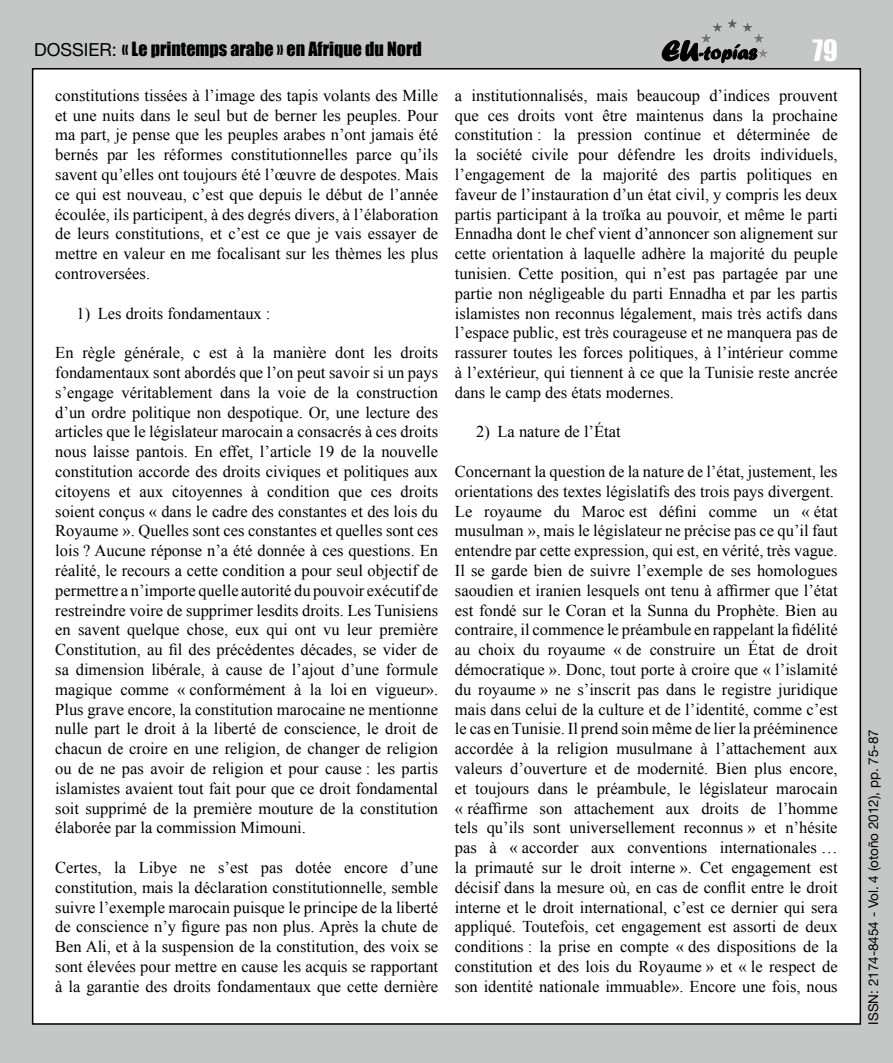
<style>
.page{position:relative;width:893px;height:1063px;background:#c5c6c6}
.page>*{position:absolute;margin:0;border:0;box-sizing:border-box;transform-origin:0 0}
.t1{font:27px "Impact";color:#fff}
.t2{font:18px "Impact";color:#000}
.t3{font:16.5px/19.8px "Times New Roman";color:#000;text-align:justify}
.t4{font:13.5px "Helvetica Neue";color:#000}
.s1{font-family:"Helvetica Neue"}
</style>
<div class="page">
<div style="left:33px;top:69px;width:827px;height:955px;background:#fff"></div>
<svg style="left:662px;top:40px;width:94px;height:23px"></svg>
<hr style="left:701px;top:19px;width:67px;height:1px;background:#575757">
<hr style="left:701px;top:20px;width:67px;height:1px;background:#585858">
<hr style="left:701px;top:21px;width:67px;height:1px;background:#595959">
<hr style="left:701px;top:22px;width:67px;height:1px;background:#5b5b5a">
<hr style="left:701px;top:23px;width:67px;height:1px;background:#5c5c5b">
<hr style="left:701px;top:24px;width:67px;height:1px;background:#5e5e5d">
<hr style="left:701px;top:25px;width:67px;height:1px;background:#5f5f5e">
<hr style="left:701px;top:26px;width:67px;height:1px;background:#616160">
<hr style="left:701px;top:27px;width:67px;height:1px;background:#626261">
<hr style="left:701px;top:28px;width:67px;height:1px;background:#646463">
<hr style="left:701px;top:29px;width:67px;height:1px;background:#656564">
<hr style="left:701px;top:30px;width:67px;height:1px;background:#666665">
<hr style="left:701px;top:31px;width:67px;height:1px;background:#686867">
<hr style="left:701px;top:32px;width:67px;height:1px;background:#696968">
<hr style="left:701px;top:33px;width:67px;height:1px;background:#6b6b6a">
<hr style="left:701px;top:34px;width:67px;height:1px;background:#6c6c6b">
<hr style="left:701px;top:35px;width:67px;height:1px;background:#6d6d6d">
<hr style="left:701px;top:36px;width:67px;height:1px;background:#6e6e6e">
<hr style="left:701px;top:37px;width:67px;height:1px;background:#707070">
<hr style="left:701px;top:38px;width:67px;height:1px;background:#717171">
<hr style="left:701px;top:39px;width:67px;height:1px;background:#737373">
<hr style="left:701px;top:40px;width:67px;height:1px;background:#747474">
<hr style="left:701px;top:41px;width:67px;height:1px;background:#757574">
<hr style="left:701px;top:42px;width:67px;height:1px;background:#777776">
<hr style="left:701px;top:43px;width:67px;height:1px;background:#787877">
<hr style="left:701px;top:44px;width:67px;height:1px;background:#7a7a79">
<hr style="left:701px;top:45px;width:67px;height:1px;background:#7b7b7a">
<hr style="left:701px;top:46px;width:67px;height:1px;background:#7c7d7c">
<hr style="left:701px;top:47px;width:67px;height:1px;background:#7d7e7d">
<hr style="left:701px;top:48px;width:67px;height:1px;background:#7f7f7f">
<hr style="left:701px;top:49px;width:67px;height:1px;background:#808080">
<hr style="left:701px;top:50px;width:67px;height:1px;background:#818181">
<hr style="left:701px;top:51px;width:67px;height:1px;background:#838383">
<hr style="left:701px;top:52px;width:67px;height:1px;background:#848484">
<hr style="left:701px;top:53px;width:67px;height:1px;background:#868685">
<hr style="left:701px;top:54px;width:67px;height:1px;background:#878786">
<hr style="left:701px;top:55px;width:67px;height:1px;background:#888988">
<hr style="left:701px;top:56px;width:67px;height:1px;background:#898989">
<hr style="left:701px;top:57px;width:67px;height:1px;background:#8b8b8b">
<p class="t2" style="left:34px;top:35px;width:389px"><span class="s1">DOSSIER:</span> « Le printemps arabe » en Afrique du Nord</p>
<h1 class="t1" style="left:812px;top:29px;width:27px">79</h1>
<p class="t3" style="left:55px;top:85px;width:384px">constitutions tissées à l’image des tapis volants des Mille et une nuits dans le seul but de berner les peuples. Pour ma part, je pense que les peuples arabes n’ont jamais été bernés par les réformes constitutionnelles parce qu’ils savent qu’elles ont toujours été l’œuvre de despotes. Mais ce qui est nouveau, c’est que depuis le début de l’année écoulée, ils participent, à des degrés divers, à l’élaboration de leurs constitutions, et c’est ce que je vais essayer de mettre en valeur en me focalisant sur les thèmes les plus controversées.</p>
<p class="t3" style="left:77px;top:303px;width:196px">1) Les droits fondamentaux :</p>
<p class="t3" style="left:55px;top:342px;width:384px">En règle générale, c est à la manière dont les droits fondamentaux sont abordés que l’on peut savoir si un pays s’engage véritablement dans la voie de la construction d’un ordre politique non despotique. Or, une lecture des articles que le législateur marocain a consacrés à ces droits nous laisse pantois. En effet, l’article 19 de la nouvelle constitution accorde des droits civiques et politiques aux citoyens et aux citoyennes à condition que ces droits soient conçus « dans le cadre des constantes et des lois du Royaume ». Quelles sont ces constantes et quelles sont ces lois ? Aucune réponse n’a été donnée à ces questions. En réalité, le recours a cette condition a pour seul objectif de permettre a n’importe quelle autorité du pouvoir exécutif de restreindre voire de supprimer lesdits droits. Les Tunisiens en savent quelque chose, eux qui ont vu leur première Constitution, au fil des précédentes décades, se vider de sa dimension libérale, à cause de l’ajout d’une formule magique comme « conformément à la loi en vigueur».<br>Plus grave encore, la constitution marocaine ne mentionne nulle part le droit à la liberté de conscience, le droit de chacun de croire en une religion, de changer de religion ou de ne pas avoir de religion et pour cause : les partis islamistes avaient tout fait pour que ce droit fondamental soit supprimé de la première mouture de la constitution élaborée par la commission Mimouni.</p>
<p class="t3" style="left:55px;top:857px;width:384px">Certes, la Libye ne s’est pas dotée encore d’une constitution, mais la déclaration constitutionnelle, semble suivre l’exemple marocain puisque le principe de la liberté de conscience n’y figure pas non plus. Après la chute de Ben Ali, et à la suspension de la constitution, des voix se sont élevées pour mettre en cause les acquis se rapportant à la garantie des droits fondamentaux que cette dernière</p>
<p class="t3" style="left:455px;top:85px;width:384px">a institutionnalisés, mais beaucoup d’indices prouvent que ces droits vont être maintenus dans la prochaine constitution : la pression continue et déterminée de la société civile pour défendre les droits individuels, l’engagement de la majorité des partis politiques en faveur de l’instauration d’un état civil, y compris les deux partis participant à la troïka au pouvoir, et même le parti Ennadha dont le chef vient d’annoncer son alignement sur cette orientation à laquelle adhère la majorité du peuple tunisien. Cette position, qui n’est pas partagée par une partie non négligeable du parti Ennadha et par les partis islamistes non reconnus légalement, mais très actifs dans l’espace public, est très courageuse et ne manquera pas de rassurer toutes les forces politiques, à l’intérieur comme à l’extérieur, qui tiennent à ce que la Tunisie reste ancrée dans le camp des états modernes.</p>
<p class="t3" style="left:476px;top:422px;width:146px">2) La nature de l’État</p>
<p class="t3" style="left:455px;top:461px;width:384px;text-align:left">Concernant la question de la nature de l’état, justement, les orientations des textes législatifs des trois pays divergent.<br>Le royaume du Maroc est défini comme un « état musulman », mais le législateur ne précise pas ce qu’il faut entendre par cette expression, qui est, en vérité, très vague.<br>Il se garde bien de suivre l’exemple de ses homologues saoudien et iranien lesquels ont tenu à affirmer que l’état est fondé sur le Coran et la Sunna du Prophète. Bien au contraire, il commence le préambule en rappelant la fidélité au choix du royaume « de construire un État de droit démocratique ». Donc, tout porte à croire que « l’islamité du royaume » ne s’inscrit pas dans le registre juridique mais dans celui de la culture et de l’identité, comme c’est le cas en Tunisie. Il prend soin même de lier la prééminence accordée à la religion musulmane à l’attachement aux valeurs d’ouverture et de modernité. Bien plus encore, et toujours dans le préambule, le législateur marocain « réaffirme son attachement aux droits de l’homme tels qu’ils sont universellement reconnus » et n’hésite pas à « accorder aux conventions internationales … la primauté sur le droit interne ». Cet engagement est décisif dans la mesure où, en cas de conflit entre le droit interne et le droit international, c’est ce dernier qui sera appliqué. Toutefois, cet engagement est assorti de deux conditions : la prise en compte « des dispositions de la constitution et des lois du Royaume » et « le respect de son identité nationale immuable». Encore une fois, nous</p>
<p class="t4" style="left:865px;top:1025px;width:297px;rotate:-90deg">ISSN: 2174-8454 - Vol. 4 (otoño 2012), pp. 75-87</p>
</div>
